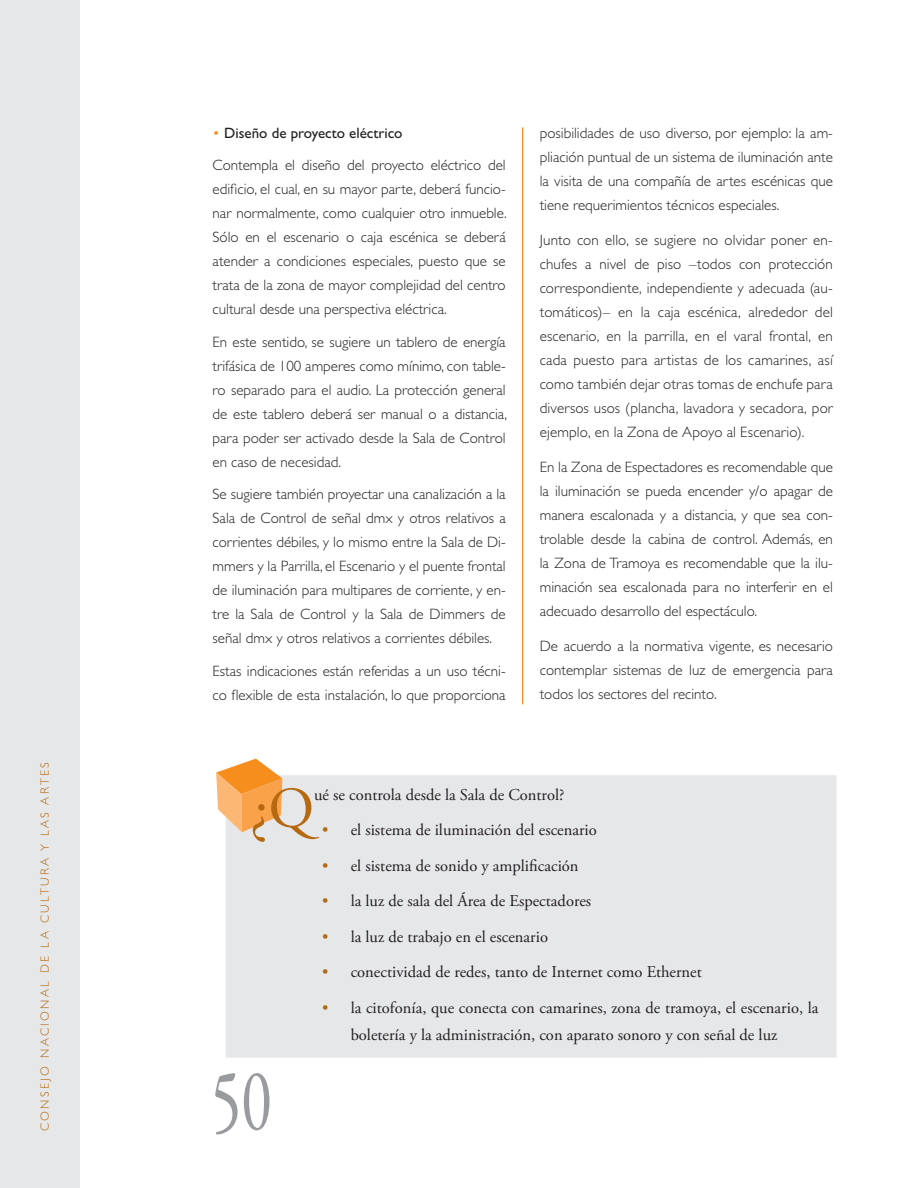
<style>
.page{position:relative;width:918px;height:1188px;background:#fff}
.page>*{position:absolute;margin:0;border:0;box-sizing:border-box;transform-origin:0 0}
.t1{font:89.1px "Garamond Premr Pro";color:#999b9e;scale:.7 1}
.t2{font:57.15px "Adobe Garamond Pro";color:#b76911}
.t3{font:16.5px/27px "Adobe Garamond Pro";color:#231f20}
.t4{font:300 15px/24px "Gill Sans Std";color:#231f20;text-align:justify}
.t5{font:300 12px "Gill Sans Std";letter-spacing:.2em;color:#b76911}
.s1{color:#f68e1e}
.s2{font-weight:400}
.s3{color:#b76911}
</style>
<div class="page">
<div style="left:0;top:0;width:80px;height:1188px;background:#e6e7e9"></div>
<hr style="left:522px;top:128px;width:1px;height:576px;background:#f68e1e">
<div style="left:226px;top:775px;width:611px;height:283px;background:#e6e7e9"></div>
<svg style="left:216px;top:759px;width:66px;height:73px"></svg>
<p class="t5" style="left:38px;top:1131px;width:371px;rotate:-90deg">CONSEJO NACIONAL DE LA CULTURA Y LAS ARTES</p>
<p class="t4" style="left:213px;top:117px;width:295px;line-height:32.5px"><span class="s1">•</span> <span class="s2">Diseño de proyecto eléctrico<br></span>Contempla el diseño del proyecto eléctrico del</p>
<p class="t4" style="left:213px;top:177px;width:296px">edificio, el cual, en su mayor parte, deberá funcio&shy;nar normalmente, como cualquier otro inmueble.<br>Sólo en el escenario o caja escénica se deberá atender a condiciones especiales, puesto que se trata de la zona de mayor complejidad del centro cultural desde una perspectiva eléctrica.</p>
<p class="t4" style="left:213px;top:330px;width:296px">En este sentido, se sugiere un tablero de energía trifásica de 100 amperes como mínimo, con table&shy;ro separado para el audio. La protección general de este tablero deberá ser manual o a distancia, para poder ser activado desde la Sala de Control en caso de necesidad.</p>
<p class="t4" style="left:213px;top:482px;width:295px">Se sugiere también proyectar una canalización a la Sala de Control de señal dmx y otros relativos a corrientes débiles, y lo mismo entre la Sala de Di&shy;mmers y la Parrilla, el Escenario y el puente frontal de iluminación para multipares de corriente, y en&shy;tre la Sala de Control y la Sala de Dimmers de señal dmx y otros relativos a corrientes débiles.</p>
<p class="t4" style="left:213px;top:659px;width:295px">Estas indicaciones están referidas a un uso técni&shy;co flexible de esta instalación, lo que proporciona</p>
<p class="t4" style="left:540px;top:121px;width:295px">posibilidades de uso diverso, por ejemplo: la am&shy;pliación puntual de un sistema de iluminación ante la visita de una compañía de artes escénicas que tiene requerimientos técnicos especiales.</p>
<p class="t4" style="left:540px;top:228px;width:295px">Junto con ello, se sugiere no olvidar poner en&shy;chufes a nivel de piso –todos con protección correspondiente, independiente y adecuada (au&shy;tomáticos)– en la caja escénica, alrededor del escenario, en la parrilla, en el varal frontal, en cada puesto para artistas de los camarines, así como también dejar otras tomas de enchufe para diversos usos (plancha, lavadora y secadora, por ejemplo, en la Zona de Apoyo al Escenario).</p>
<p class="t4" style="left:540px;top:455px;width:295px">En la Zona de Espectadores es recomendable que la iluminación se pueda encender y/o apagar de manera escalonada y a distancia, y que sea con&shy;trolable desde la cabina de control. Además, en la Zona de Tramoya es recomendable que la ilu&shy;minación sea escalonada para no interferir en el adecuado desarrollo del espectáculo.</p>
<p class="t4" style="left:540px;top:634px;width:295px">De acuerdo a la normativa vigente, es necesario contemplar sistemas de luz de emergencia para todos los sectores del recinto.</p>
<p class="t3" style="left:314px;top:781px;width:252px">ué se controla desde la Sala de Control?</p>
<p class="t3" style="left:322px;top:817px;width:276px"><span class="s3">•</span> el sistema de iluminación del escenario</p>
<p class="t3" style="left:322px;top:852px;width:258px"><span class="s3">•</span> el sistema de sonido y amplificación</p>
<p class="t3" style="left:322px;top:888px;width:271px"><span class="s3">•</span> la luz de sala del Área de Espectadores</p>
<p class="t3" style="left:322px;top:924px;width:227px"><span class="s3">•</span> la luz de trabajo en el escenario</p>
<p class="t3" style="left:322px;top:959px;width:381px"><span class="s3">•</span> conectividad de redes, tanto de Internet como Ethernet</p>
<p class="t3" style="left:351px;top:995px;width:469px;text-indent:-28px"><span class="s3">•</span> la citofonía, que conecta con camarines, zona de tramoya, el escenario, la boletería y la administración, con aparato sonoro y con señal de luz</p>
<h2 class="t2" style="left:250px;top:774px;width:65px">¿Q</h2>
<h1 class="t1" style="left:211px;top:1048px;width:88px">50</h1>
</div>
